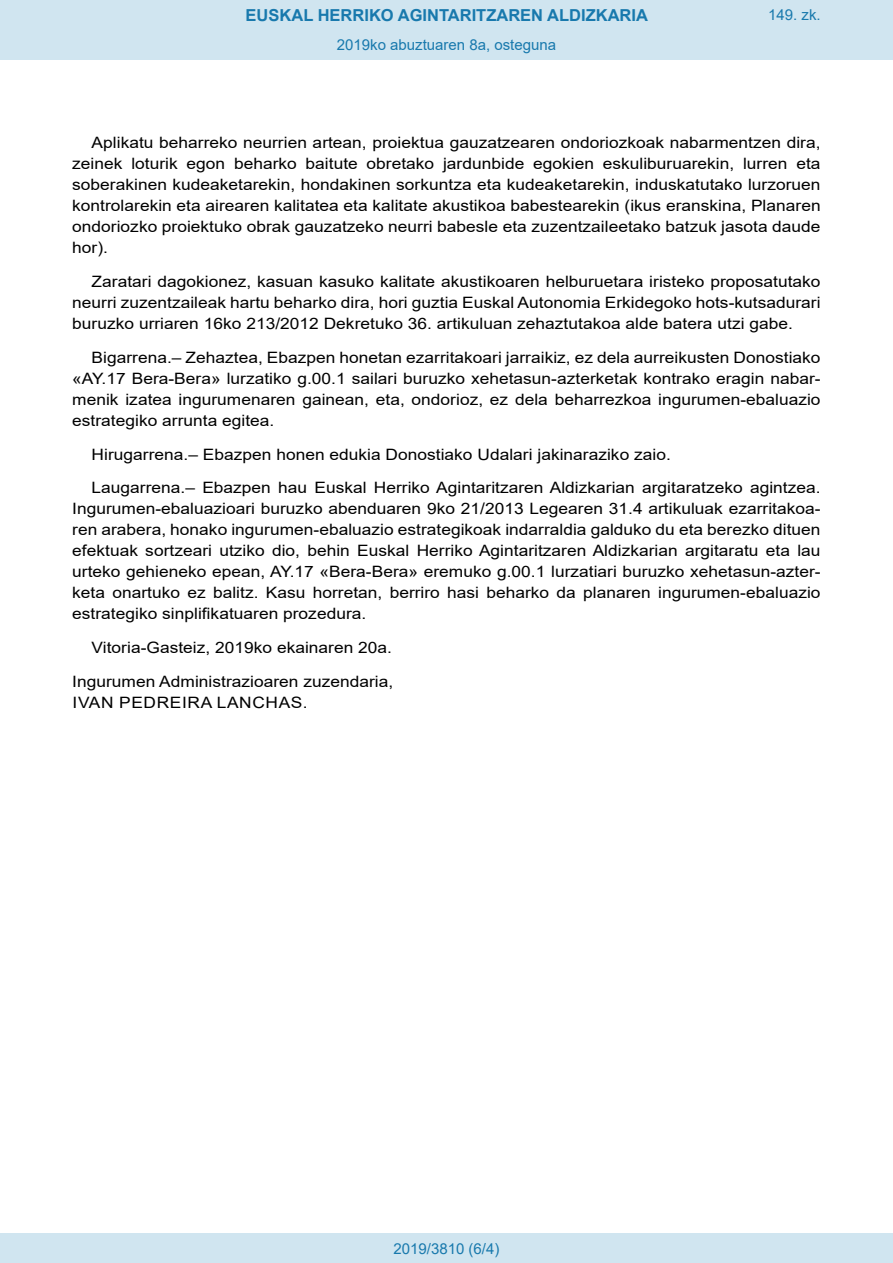
<style>
.page{position:relative;width:893px;height:1263px;background:#fff}
.page>*{position:absolute;margin:0;border:0;box-sizing:border-box;transform-origin:0 0}
.t1{font:700 16.5px "Arial";color:#1879ad}
.BOPVDetalle{font:15.6px/21px "Arial";color:#000;text-align:justify;scale:1.11 1}
.BOPVFirmaPuesto{font:15.6px "Arial";color:#000;scale:1.11 1}
.BOPVFirmaLugFec{font:15.6px "Arial";color:#000;scale:1.11 1}
.BOPVFirmaNombre{font:15.6px "Arial";letter-spacing:.035em;color:#000;scale:1.11 1}
.Paginacion_Centro{font:15px "Arial";color:#1879ad}
</style>
<div class="page">
<div style="left:0;top:0;width:893px;height:60px;background:#d0e5f0"></div>
<div style="left:0;top:1233px;width:893px;height:30px;background:#d0e5f0"></div>
<p class="t1" style="left:246px;top:3px;width:404px">EUSKAL HERRIKO AGINTARITZAREN ALDIZKARIA</p>
<p class="Paginacion_Centro" style="left:337px;top:35px;width:221px">2019ko abuztuaren 8a, osteguna</p>
<p class="Paginacion_Centro" style="left:768px;top:5px;width:54px">149. zk.</p>
<p class="BOPVDetalle" style="left:72px;top:132px;width:676px;text-indent:19px">Aplikatu beharreko neurrien artean, proiektua gauzatzearen ondoriozkoak nabarmentzen dira, zeinek loturik egon beharko baitute obretako jardunbide egokien eskuliburuarekin, lurren eta soberakinen kudeaketarekin, hondakinen sorkuntza eta kudeaketarekin, induskatutako lurzoruen kontrolarekin eta airearen kalitatea eta kalitate akustikoa babestearekin (ikus eranskina, Planaren ondoriozko proiektuko obrak gauzatzeko neurri babesle eta zuzentzaileetako batzuk jasota daude hor).</p>
<p class="BOPVDetalle" style="left:72px;top:271px;width:676px;text-indent:19px">Zaratari dagokionez, kasuan kasuko kalitate akustikoaren helburuetara iristeko proposatutako neurri zuzentzaileak hartu beharko dira, hori guztia Euskal Autonomia Erkidegoko hots-kutsadurari buruzko urriaren 16ko 213/2012 Dekretuko 36. artikuluan zehaztutakoa alde batera utzi gabe.</p>
<p class="BOPVDetalle" style="left:72px;top:347px;width:676px;text-indent:19px">Bigarrena.– Zehaztea, Ebazpen honetan ezarritakoari jarraikiz, ez dela aurreikusten Donostiako «AY.17 Bera-Bera» lurzatiko g.00.1 sailari buruzko xehetasun-azterketak kontrako eragin nabar&shy;menik izatea ingurumenaren gainean, eta, ondorioz, ez dela beharrezkoa ingurumen-ebaluazio estrategiko arrunta egitea.</p>
<p class="BOPVDetalle" style="left:92px;top:444px;width:523px">Hirugarrena.– Ebazpen honen edukia Donostiako Udalari jakinaraziko zaio.</p>
<p class="BOPVDetalle" style="left:72px;top:477px;width:676px;text-indent:19px">Laugarrena.– Ebazpen hau Euskal Herriko Agintaritzaren Aldizkarian argitaratzeko agintzea.<br>Ingurumen-ebaluazioari buruzko abenduaren 9ko 21/2013 Legearen 31.4 artikuluak ezarritakoa&shy;ren arabera, honako ingurumen-ebaluazio estrategikoak indarraldia galduko du eta berezko dituen efektuak sortzeari utziko dio, behin Euskal Herriko Agintaritzaren Aldizkarian argitaratu eta lau urteko gehieneko epean, AY.17 «Bera-Bera» eremuko g.00.1 lurzatiari buruzko xehetasun-azter&shy;keta onartuko ez balitz. Kasu horretan, berriro hasi beharko da planaren ingurumen-ebaluazio estrategiko sinplifikatuaren prozedura.</p>
<p class="BOPVFirmaLugFec" style="left:92px;top:637px;width:272px">Vitoria-Gasteiz, 2019ko ekainaren 20a.</p>
<p class="BOPVFirmaPuesto" style="left:72px;top:671px;width:291px">Ingurumen Administrazioaren zuzendaria,</p>
<p class="BOPVFirmaNombre" style="left:73px;top:692px;width:213px">IVAN PEDREIRA LANCHAS.</p>
<p class="Paginacion_Centro" style="left:393px;top:1238px;width:107px">2019/3810 (6/4)</p>
</div>
